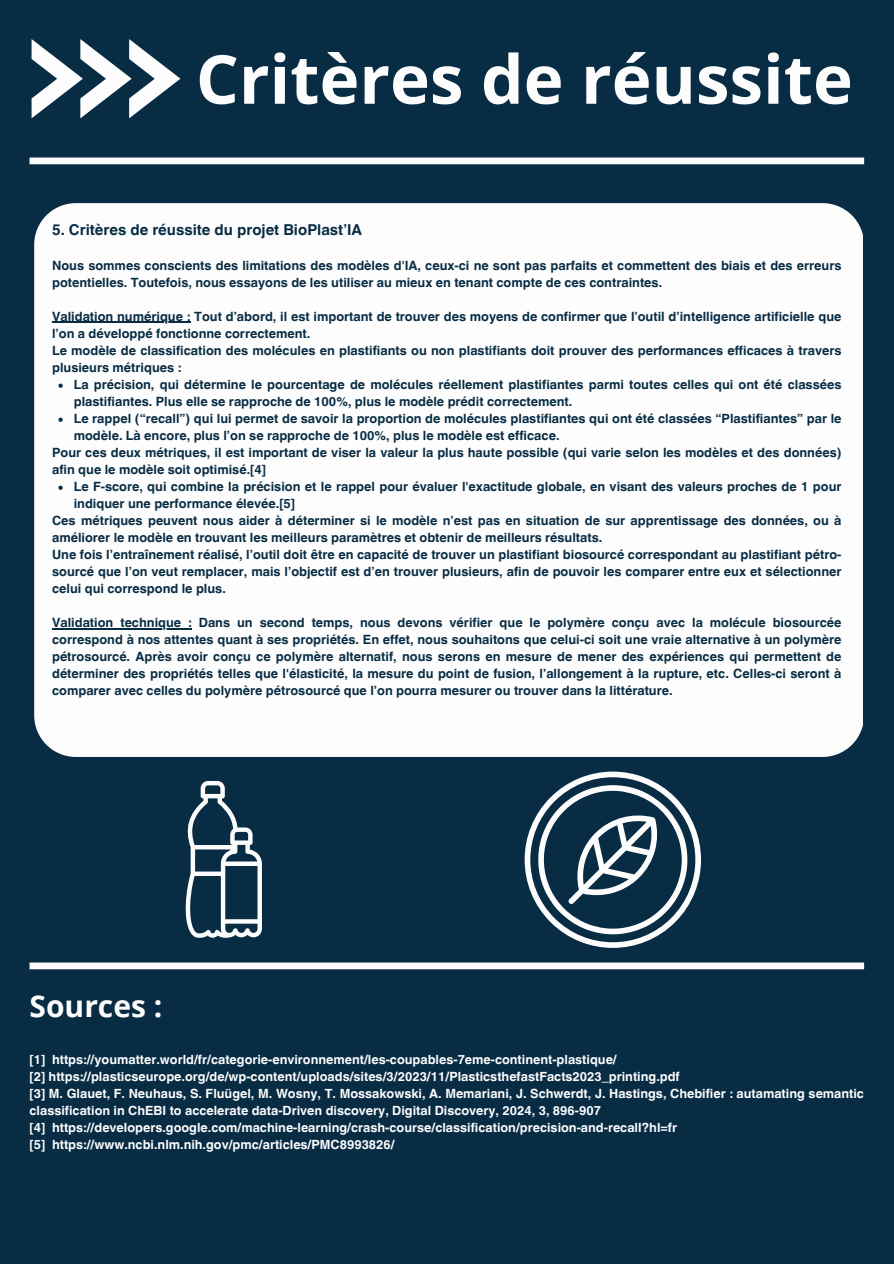
<style>
.page{position:relative;width:894px;height:1264px;background:#fff}
.page>*{position:absolute;margin:0;border:0;box-sizing:border-box;transform-origin:0 0}
.t1{font:700 67.5px "Open Sans";color:#fdfdfd}
.t2{font:700 30px "Open Sans";color:#fdfdfd}
.t3{font:700 15px "Helvetica World";color:#082c44}
.t4{font:700 12.75px/17px "Helvetica World";color:#082c44}
.t5{font:700 12.75px/17px "Helvetica World";color:#fdfdfd}
</style>
<div class="page">
<div style="left:0;top:0;width:893px;height:1263px;background:#082c44"></div>
<svg style="left:32px;top:39px;width:148px;height:79px"></svg>
<div style="left:30px;top:157px;width:833px;height:7px;background:#fdfdfd"></div>
<div style="left:34px;top:203px;width:828px;height:554px;background:#fdfdfd"></div>
<div style="left:30px;top:962px;width:833px;height:7px;background:#fdfdfd"></div>
<svg style="left:185px;top:781px;width:77px;height:157px"></svg>
<svg style="left:524px;top:771px;width:176px;height:176px"></svg>
<hr style="left:52px;top:322px;width:138px;height:1px;background:#082c44">
<svg style="left:58px;top:383px;width:5px;height:5px"></svg>
<svg style="left:58px;top:417px;width:5px;height:5px"></svg>
<svg style="left:58px;top:485px;width:5px;height:5px"></svg>
<hr style="left:52px;top:628px;width:140px;height:1px;background:#082c44">
<p class="t1" style="left:196px;top:32px;width:658px">Critères de réussite</p>
<h4 class="t3" style="left:52px;top:217px;width:311px">5. Critères de réussite du projet BioPlast’IA</h4>
<p class="t4" style="left:52px;top:255px;width:790px">Nous sommes conscients des limitations des modèles d'IA, ceux-ci ne sont pas parfaits et commettent des biais et des erreurs potentielles. Toutefois, nous essayons de les utiliser au mieux en tenant compte de ces contraintes.</p>
<p class="t4" style="left:52px;top:306px;width:790px">Validation numérique : Tout d’abord, il est important de trouver des moyens de confirmer que l’outil d’intelligence artificielle que l’on a développé fonctionne correctement.<br>Le modèle de classification des molécules en plastifiants ou non plastifiants doit prouver des performances efficaces à travers plusieurs métriques :</p>
<h4 class="t4" style="left:74px;top:374px;width:769px">La précision, qui détermine le pourcentage de molécules réellement plastifiantes parmi toutes celles qui ont été classées plastifiantes. Plus elle se rapproche de 100%, plus le modèle prédit correctement.</h4>
<p class="t4" style="left:74px;top:408px;width:769px">Le rappel (“recall”) qui lui permet de savoir la proportion de molécules plastifiantes qui ont été classées “Plastifiantes” par le modèle. Là encore, plus l’on se rapproche de 100%, plus le modèle est efficace.</p>
<h4 class="t4" style="left:52px;top:442px;width:790px">Pour ces deux métriques, il est important de viser la valeur la plus haute possible (qui varie selon les modèles et des données) afin que le modèle soit optimisé.[4]</h4>
<h4 class="t4" style="left:74px;top:476px;width:769px">Le F-score, qui combine la précision et le rappel pour évaluer l'exactitude globale, en visant des valeurs proches de 1 pour indiquer une performance élevée.[5]</h4>
<p class="t4" style="left:52px;top:510px;width:790px">Ces métriques peuvent nous aider à déterminer si le modèle n’est pas en situation de sur apprentissage des données, ou à améliorer le modèle en trouvant les meilleurs paramètres et obtenir de meilleurs résultats.<br>Une fois l’entraînement réalisé, l’outil doit être en capacité de trouver un plastifiant biosourcé correspondant au plastifiant pétro&shy;sourcé que l’on veut remplacer, mais l’objectif est d’en trouver plusieurs, afin de pouvoir les comparer entre eux et sélectionner celui qui correspond le plus.</p>
<p class="t4" style="left:52px;top:612px;width:790px;text-align:justify">Validation technique : Dans un second temps, nous devons vérifier que le polymère conçu avec la molécule biosourcée correspond à nos attentes quant à ses propriétés. En effet, nous souhaitons que celui-ci soit une vraie alternative à un polymère pétrosourcé. Après avoir conçu ce polymère alternatif, nous serons en mesure de mener des expériences qui permettent de déterminer des propriétés telles que l'élasticité, la mesure du point de fusion, l’allongement à la rupture, etc. Celles-ci seront à comparer avec celles du polymère pétrosourcé que l’on pourra mesurer ou trouver dans la littérature.</p>
<h1 class="t2" style="left:30px;top:984px;width:134px">Sources :</h1>
<h3 class="t5" style="left:30px;top:1049px;width:835px">[1] https://youmatter.world/fr/categorie-environnement/les-coupables-7eme-continent-plastique/<br>[2] https://plasticseurope.org/de/wp-content/uploads/sites/3/2023/11/PlasticsthefastFacts2023_printing.pdf<br>[3] M. Glauet, F. Neuhaus, S. Fluügel, M. Wosny, T. Mossakowski, A. Memariani, J. Schwerdt, J. Hastings, Chebifier : autamating semantic classification in ChEBI to accelerate data-Driven discovery, Digital Discovery, 2024, 3, 896-907<br>[4] https://developers.google.com/machine-learning/crash-course/classification/precision-and-recall?hl=fr<br>[5]</h3>
<h4 class="t5" style="left:52px;top:1134px;width:344px">https://www.ncbi.nlm.nih.gov/pmc/articles/PMC8993826/</h4>
</div>
